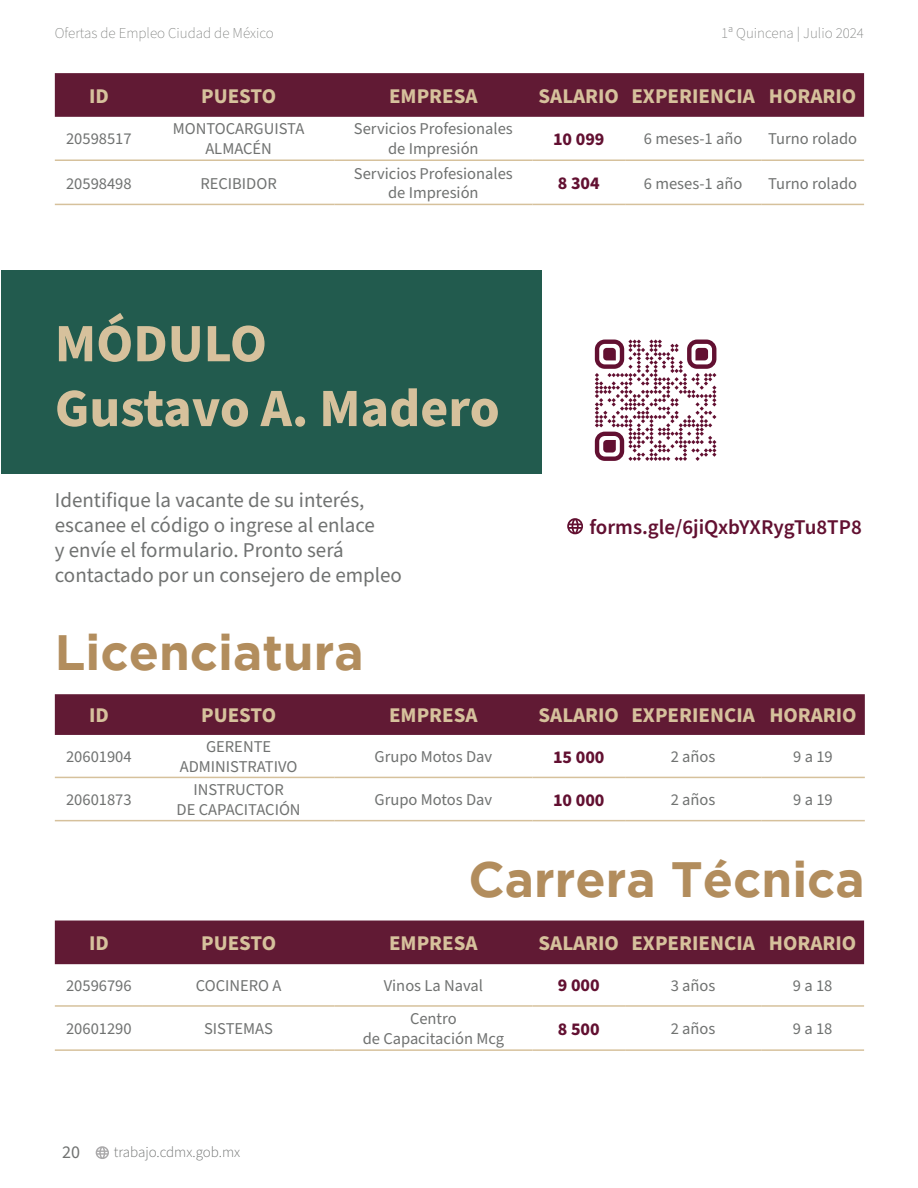
<style>
.page{position:relative;width:918px;height:1188px;background:#fff}
.page>*{position:absolute;margin:0;border:0;box-sizing:border-box;transform-origin:0 0}
.t1{font:700 54px "Source Sans Pro";color:#d6c19c}
.t2{font:700 49.5px "Gotham";color:#b28d5d}
.t3{font:21px/25.2px "Source Sans Pro";color:#707271}
.t4{font:700 21px "Source Sans Pro";color:#d6c19c}
.t5{font:600 21px "Source Sans Pro";color:#621031}
.t6{font:700 18px "Source Sans Pro";color:#621031}
.t7{font:18px "Source Sans Pro";color:#707271}
.t8{font:16.5px/19.8px "Source Sans Pro";color:#707271;text-align:center}
.t9{font:200 15px "Source Sans Pro";color:#717371}
.t10{font:200 15px "Source Sans Pro";color:#707271}
.t11{font:300 15px "Source Sans Pro";color:#707271}
</style>
<div class="page">
<svg style="left:96px;top:1146px;width:13px;height:13px"></svg>
<div style="left:55px;top:694px;width:810px;height:41px;background:#611a34"></div>
<hr style="left:55px;top:777px;width:88px;height:1px;background:#d6c19c">
<hr style="left:143px;top:777px;width:191px;height:1px;background:#d6c19c">
<hr style="left:334px;top:777px;width:198px;height:1px;background:#d6c19c">
<hr style="left:532px;top:777px;width:93px;height:1px;background:#d6c19c">
<hr style="left:625px;top:777px;width:136px;height:1px;background:#d6c19c">
<hr style="left:761px;top:777px;width:104px;height:1px;background:#d6c19c">
<hr style="left:55px;top:820px;width:88px;height:1px;background:#d6c19c">
<hr style="left:143px;top:820px;width:191px;height:1px;background:#d6c19c">
<hr style="left:334px;top:820px;width:198px;height:1px;background:#d6c19c">
<hr style="left:532px;top:820px;width:93px;height:1px;background:#d6c19c">
<hr style="left:625px;top:820px;width:136px;height:1px;background:#d6c19c">
<hr style="left:761px;top:820px;width:104px;height:1px;background:#d6c19c">
<div style="left:1px;top:271px;width:540px;height:203px;background:#225b4e"></div>
<svg style="left:567px;top:518px;width:16px;height:16px"></svg>
<svg style="left:595px;top:340px;width:121px;height:121px"></svg>
<div style="left:55px;top:73px;width:809px;height:44px;background:#611a34"></div>
<hr style="left:55px;top:159px;width:88px;height:2px;background:#d6c19c">
<hr style="left:143px;top:159px;width:191px;height:2px;background:#d6c19c">
<hr style="left:334px;top:159px;width:198px;height:2px;background:#d6c19c">
<hr style="left:532px;top:159px;width:93px;height:2px;background:#d6c19c">
<hr style="left:625px;top:159px;width:136px;height:2px;background:#d6c19c">
<hr style="left:761px;top:159px;width:103px;height:2px;background:#d6c19c">
<hr style="left:55px;top:204px;width:88px;height:1px;background:#d6c19c">
<hr style="left:143px;top:204px;width:191px;height:1px;background:#d6c19c">
<hr style="left:334px;top:204px;width:198px;height:1px;background:#d6c19c">
<hr style="left:532px;top:204px;width:93px;height:1px;background:#d6c19c">
<hr style="left:625px;top:204px;width:136px;height:1px;background:#d6c19c">
<hr style="left:761px;top:204px;width:103px;height:1px;background:#d6c19c">
<div style="left:55px;top:921px;width:809px;height:43px;background:#611a34"></div>
<hr style="left:55px;top:1005px;width:88px;height:2px;background:#d6c19c">
<hr style="left:143px;top:1005px;width:191px;height:2px;background:#d6c19c">
<hr style="left:334px;top:1005px;width:198px;height:2px;background:#d6c19c">
<hr style="left:532px;top:1005px;width:93px;height:2px;background:#d6c19c">
<hr style="left:625px;top:1005px;width:136px;height:2px;background:#d6c19c">
<hr style="left:761px;top:1005px;width:103px;height:2px;background:#d6c19c">
<hr style="left:55px;top:1049px;width:88px;height:2px;background:#d6c19c">
<hr style="left:143px;top:1049px;width:191px;height:2px;background:#d6c19c">
<hr style="left:334px;top:1049px;width:198px;height:2px;background:#d6c19c">
<hr style="left:532px;top:1049px;width:93px;height:2px;background:#d6c19c">
<hr style="left:625px;top:1049px;width:136px;height:2px;background:#d6c19c">
<hr style="left:761px;top:1049px;width:103px;height:2px;background:#d6c19c">
<p class="t9" style="left:55px;top:23px;width:220px">Ofertas de Empleo Ciudad de México</p>
<p class="t10" style="left:721px;top:23px;width:144px">1ᵃ Quincena | Julio 2024</p>
<p class="t4" style="left:89px;top:82px;width:21px">ID</p>
<p class="t4" style="left:201px;top:82px;width:77px">PUESTO</p>
<p class="t4" style="left:389px;top:82px;width:90px">EMPRESA</p>
<p class="t4" style="left:539px;top:82px;width:82px">SALARIO</p>
<p class="t4" style="left:631px;top:82px;width:125px">EXPERIENCIA</p>
<p class="t4" style="left:769px;top:82px;width:89px">HORARIO</p>
<p class="t8" style="left:66px;top:129px;width:67px">20598517</p>
<p class="t8" style="left:173px;top:120px;width:133px">MONTOCARGUISTA<br>ALMACÉN</p>
<p class="t8" style="left:354px;top:120px;width:160px">Servicios Profesionales</p>
<p class="t6" style="left:553px;top:127px;width:53px">10 099</p>
<p class="t8" style="left:644px;top:129px;width:100px">6 meses-1 año</p>
<p class="t8" style="left:768px;top:129px;width:91px">Turno rolado</p>
<p class="t8" style="left:388px;top:139px;width:92px">de Impresión</p>
<p class="t8" style="left:66px;top:174px;width:67px">20598498</p>
<p class="t8" style="left:200px;top:174px;width:78px">RECIBIDOR</p>
<p class="t8" style="left:354px;top:164px;width:160px">Servicios Profesionales</p>
<p class="t8" style="left:388px;top:184px;width:92px">de Impresión</p>
<p class="t1" style="left:55px;top:307px;width:214px">MÓDULO</p>
<p class="t1" style="left:55px;top:371px;width:446px">Gustavo A. Madero</p>
<p class="t3" style="left:55px;top:488px;width:349px">Identifique la vacante de su interés, escanee el código o ingrese al enlace<br>y envíe el formulario. Pronto será contactado por un consejero de empleo</p>
<p class="t2" style="left:55px;top:624px;width:310px">Licenciatura</p>
<p class="t6" style="left:558px;top:171px;width:43px">8 304</p>
<p class="t8" style="left:644px;top:174px;width:100px">6 meses-1 año</p>
<p class="t8" style="left:768px;top:174px;width:91px">Turno rolado</p>
<p class="t5" style="left:589px;top:513px;width:274px">forms.gle/6jiQxbYXRygTu8TP8</p>
<p class="t4" style="left:89px;top:701px;width:21px">ID</p>
<p class="t4" style="left:201px;top:701px;width:77px">PUESTO</p>
<p class="t4" style="left:389px;top:701px;width:90px">EMPRESA</p>
<p class="t4" style="left:539px;top:701px;width:82px">SALARIO</p>
<p class="t4" style="left:631px;top:701px;width:125px">EXPERIENCIA</p>
<p class="t4" style="left:769px;top:701px;width:89px">HORARIO</p>
<p class="t8" style="left:66px;top:747px;width:67px">20601904</p>
<p class="t8" style="left:180px;top:737px;width:119px">GERENTE<br>ADMINISTRATIVO</p>
<p class="t8" style="left:375px;top:747px;width:119px">Grupo Motos Dav</p>
<p class="t6" style="left:553px;top:744px;width:53px">15 000</p>
<p class="t8" style="left:671px;top:747px;width:46px">2 años</p>
<p class="t8" style="left:793px;top:747px;width:41px">9 a 19</p>
<p class="t8" style="left:66px;top:790px;width:67px">20601873</p>
<p class="t8" style="left:193px;top:780px;width:92px">INSTRUCTOR</p>
<p class="t8" style="left:177px;top:800px;width:126px">DE CAPACITACIÓN</p>
<p class="t8" style="left:375px;top:790px;width:119px">Grupo Motos Dav</p>
<p class="t6" style="left:553px;top:788px;width:53px">10 000</p>
<p class="t8" style="left:671px;top:790px;width:46px">2 años</p>
<p class="t8" style="left:793px;top:790px;width:41px">9 a 19</p>
<p class="t2" style="left:468px;top:851px;width:398px">Carrera Técnica</p>
<p class="t4" style="left:89px;top:929px;width:21px">ID</p>
<p class="t4" style="left:201px;top:929px;width:77px">PUESTO</p>
<p class="t4" style="left:389px;top:929px;width:90px">EMPRESA</p>
<p class="t4" style="left:539px;top:929px;width:82px">SALARIO</p>
<p class="t4" style="left:631px;top:929px;width:125px">EXPERIENCIA</p>
<p class="t4" style="left:769px;top:929px;width:89px">HORARIO</p>
<p class="t8" style="left:66px;top:976px;width:67px">20596796</p>
<p class="t8" style="left:196px;top:976px;width:87px">COCINERO A</p>
<p class="t8" style="left:384px;top:976px;width:101px">Vinos La Naval</p>
<p class="t6" style="left:558px;top:973px;width:43px">9 000</p>
<p class="t8" style="left:671px;top:976px;width:46px">3 años</p>
<p class="t8" style="left:793px;top:976px;width:41px">9 a 18</p>
<p class="t8" style="left:66px;top:1019px;width:67px">20601290</p>
<p class="t8" style="left:204px;top:1019px;width:70px">SISTEMAS</p>
<p class="t8" style="left:410px;top:1009px;width:48px">Centro</p>
<p class="t8" style="left:363px;top:1029px;width:143px">de Capacitación Mcg</p>
<p class="t6" style="left:558px;top:1017px;width:43px">8 500</p>
<p class="t8" style="left:671px;top:1019px;width:46px">2 años</p>
<p class="t8" style="left:793px;top:1019px;width:41px">9 a 18</p>
<p class="t7" style="left:62px;top:1140px;width:19px">20</p>
<p class="t11" style="left:114px;top:1142px;width:128px">trabajo.cdmx.gob.mx</p>
</div>
